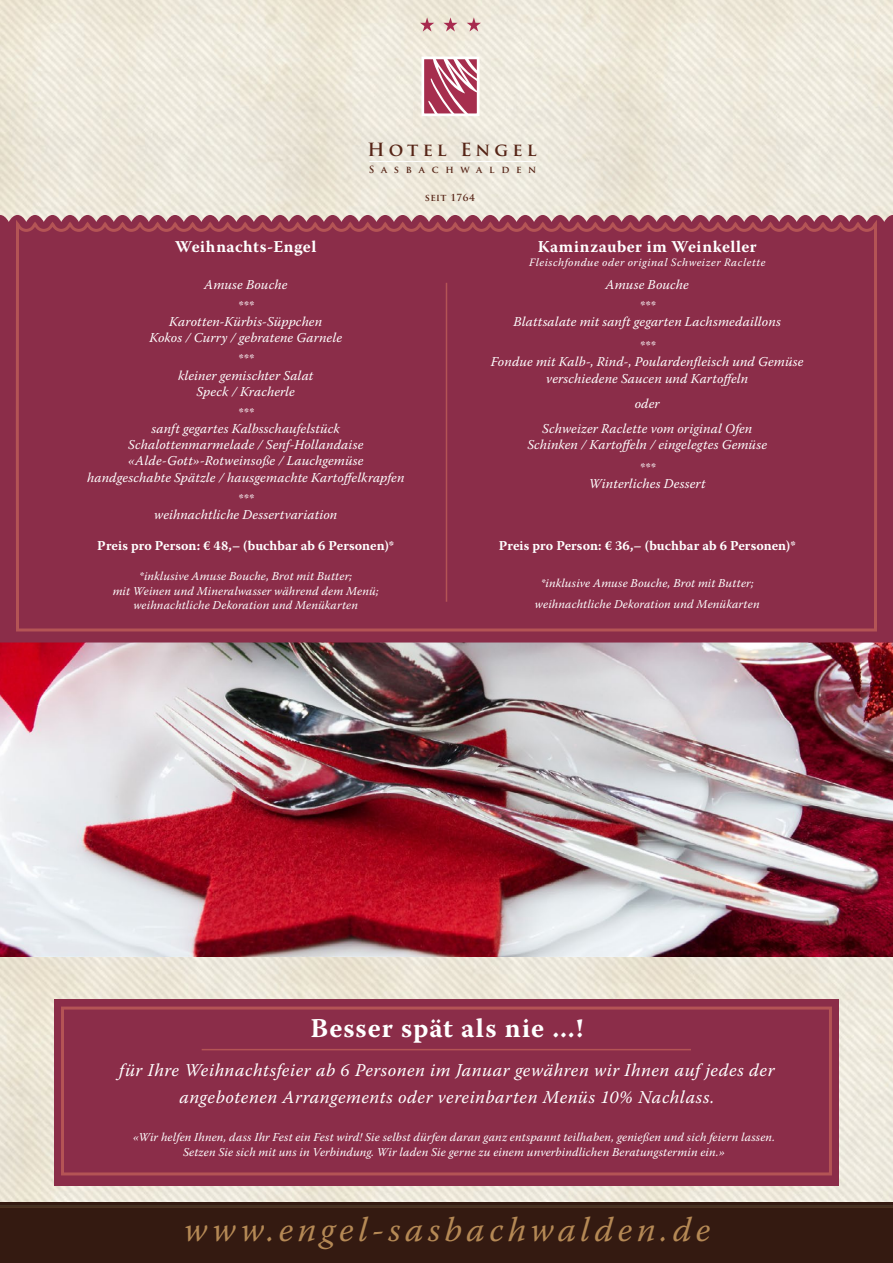
<style>
.page{position:relative;width:893px;height:1263px;background:#fff}
.page>*{position:absolute;margin:0;border:0;box-sizing:border-box;transform-origin:0 0}
.Titel{font:italic 34.5px "Warnock Pro";letter-spacing:.13em;color:#b58955}
.Titel-2{font:700 27px "Warnock Pro";letter-spacing:.04em;color:#fff}
.Titel-3{font:italic 18px "Warnock Pro";letter-spacing:.025em;color:#fff}
.Cover_-__DER{font:700 17.7px "Trajan Pro";letter-spacing:.225em;color:#562416}
.Titel-4{font:700 16.5px "Warnock Pro";letter-spacing:.03em;color:#fff}
.Absatzformat_1{font:italic 13.5px "Warnock Pro";letter-spacing:.01em;color:#fff}
.Absatzformat_1-2{font:700 13.5px "Warnock Pro";letter-spacing:.005em;color:#fff}
.Absatzformat_1-3{font:italic 12px/21px "Warnock Pro";letter-spacing:.01em;color:#fff;text-align:center}
.Titel-5{font:italic 11.25px "Warnock Pro";letter-spacing:.05em;color:#fff}
.Cover_-__DER-2{font:700 9.75px "Trajan Pro";letter-spacing:.7em;color:#562416}
.Cover_-__DER-3{font:700 9.6px "Trajan Pro";letter-spacing:.05em;color:#562416}
</style>
<div class="page">
<img style="left:0;top:0;width:893px;height:215px">
<img style="left:0;top:957px;width:893px;height:246px">
<img style="left:0;top:642px;width:893px;height:315px">
<svg style="left:0;top:215px;width:893px;height:427px;background:#923a53"></svg>
<div style="left:15px;top:219px;width:864px;height:414px;background:#8b2d49"></div>
<hr style="left:446px;top:283px;width:1px;height:319px;background:#b45455">
<div style="left:54px;top:999px;width:785px;height:187px;background:#8b2d49"></div>
<div style="left:61px;top:1006px;width:771px;height:169px;background:#8b2d49;border:3px solid #b45455"></div>
<hr style="left:202px;top:1049px;width:489px;height:1px;background:#b45455">
<div style="left:0;top:1203px;width:893px;height:60px;background:#341a11"></div>
<hr style="left:0;top:1206px;width:893px;height:2px;background:#533826">
<hr style="left:0;top:1205px;width:893px;height:1px;background:#423122">
<svg style="left:420px;top:17px;width:14px;height:15px"></svg>
<svg style="left:443px;top:17px;width:15px;height:15px"></svg>
<svg style="left:467px;top:17px;width:14px;height:15px"></svg>
<svg style="left:425px;top:61px;width:50px;height:51px"></svg>
<div style="left:421px;top:57px;width:58px;height:59px;border:3px solid #fff"></div>
<hr style="left:369px;top:161px;width:167px;height:1px;background:#fff">
<p class="Cover_-__DER" style="left:367px;top:139px;width:170px">Hotel Engel</p>
<p class="Cover_-__DER-2" style="left:369px;top:164px;width:169px">Sasbachwalden</p>
<p class="Cover_-__DER-3" style="left:425px;top:192px;width:51px">seit 1764</p>
<p class="Titel-4" style="left:175px;top:237px;width:143px">Weihnachts-Engel</p>
<p class="Titel-4" style="left:538px;top:237px;width:221px">Kaminzauber im Weinkeller</p>
<p class="Titel-5" style="left:529px;top:255px;width:238px">Fleischfondue oder original Schweizer Raclette</p>
<p class="Absatzformat_1" style="left:204px;top:276px;width:85px">Amuse Bouche</p>
<p class="Absatzformat_1" style="left:238px;top:297px;width:17px">***</p>
<p class="Absatzformat_1" style="left:169px;top:314px;width:154px">Karotten-Kürbis-Süppchen</p>
<p class="Absatzformat_1" style="left:149px;top:330px;width:194px">Kokos / Curry / gebratene Garnele</p>
<p class="Absatzformat_1" style="left:238px;top:351px;width:17px">***</p>
<p class="Absatzformat_1" style="left:178px;top:367px;width:137px">kleiner gemischter Salat</p>
<p class="Absatzformat_1" style="left:197px;top:383px;width:100px">Speck / Kracherle</p>
<p class="Absatzformat_1" style="left:238px;top:404px;width:17px">***</p>
<p class="Absatzformat_1" style="left:152px;top:420px;width:190px">sanft gegartes Kalbsschaufelstück</p>
<p class="Absatzformat_1" style="left:128px;top:437px;width:237px">Schalottenmarmelade / Senf-Hollandaise</p>
<p class="Absatzformat_1" style="left:128px;top:453px;width:237px">«Alde-Gott»-Rotweinsoße / Lauchgemüse</p>
<p class="Absatzformat_1" style="left:87px;top:469px;width:319px">handgeschabte Spätzle / hausgemachte Kartoffelkrapfen</p>
<p class="Absatzformat_1" style="left:238px;top:490px;width:17px">***</p>
<p class="Absatzformat_1" style="left:154px;top:506px;width:185px">weihnachtliche Dessertvariation</p>
<p class="Absatzformat_1-2" style="left:97px;top:537px;width:298px">Preis pro Person: € 48,– (buchbar ab 6 Personen)*</p>
<p class="Absatzformat_1-3" style="left:139px;top:566px;width:214px">*inklusive Amuse Bouche, Brot mit Butter;</p>
<p class="Absatzformat_1-3" style="left:113px;top:580px;width:268px">mit Weinen und Mineralwasser während dem Menü;</p>
<p class="Absatzformat_1-3" style="left:133px;top:594px;width:226px">weihnachtliche Dekoration und Menükarten</p>
<p class="Absatzformat_1" style="left:606px;top:276px;width:85px">Amuse Bouche</p>
<p class="Absatzformat_1" style="left:639px;top:297px;width:17px">***</p>
<p class="Absatzformat_1" style="left:514px;top:314px;width:269px">Blattsalate mit sanft gegarten Lachsmedaillons</p>
<p class="Absatzformat_1" style="left:639px;top:338px;width:17px">***</p>
<p class="Absatzformat_1" style="left:491px;top:354px;width:314px">Fondue mit Kalb-, Rind-, Poulardenfleisch und Gemüse</p>
<p class="Absatzformat_1" style="left:546px;top:370px;width:203px">verschiedene Saucen und Kartoffeln</p>
<p class="Absatzformat_1" style="left:635px;top:395px;width:27px">oder</p>
<p class="Absatzformat_1" style="left:542px;top:420px;width:211px">Schweizer Raclette vom original Ofen</p>
<p class="Absatzformat_1" style="left:527px;top:437px;width:241px">Schinken / Kartoffeln / eingelegtes Gemüse</p>
<p class="Absatzformat_1" style="left:639px;top:459px;width:17px">***</p>
<p class="Absatzformat_1" style="left:589px;top:475px;width:118px">Winterliches Dessert</p>
<p class="Absatzformat_1-2" style="left:499px;top:537px;width:298px">Preis pro Person: € 36,– (buchbar ab 6 Personen)*</p>
<p class="Absatzformat_1-3" style="left:535px;top:572px;width:226px">*inklusive Amuse Bouche, Brot mit Butter; weihnachtliche Dekoration und Menükarten</p>
<p class="Titel-2" style="left:310px;top:1012px;width:274px">Besser spät als nie ...!</p>
<p class="Titel-3" style="left:119px;top:1059px;width:657px">für Ihre Weihnachtsfeier ab 6 Personen im Januar gewähren wir Ihnen auf jedes der</p>
<p class="Titel-3" style="left:179px;top:1086px;width:536px">angebotenen Arrangements oder vereinbarten Menüs 10% Nachlass.</p>
<p class="Absatzformat_1-3" style="left:133px;top:1129px;width:644px;line-height:15px">«Wir helfen Ihnen, dass Ihr Fest ein Fest wird! Sie selbst dürfen daran ganz entspannt teilhaben, genießen und sich feiern lassen.<br>Setzen Sie sich mit uns in Verbindung. Wir laden Sie gerne zu einem unverbindlichen Beratungstermin ein.»</p>
<p class="Titel" style="left:184px;top:1208px;width:528px">www.engel-sasbachwalden.de</p>
</div>
